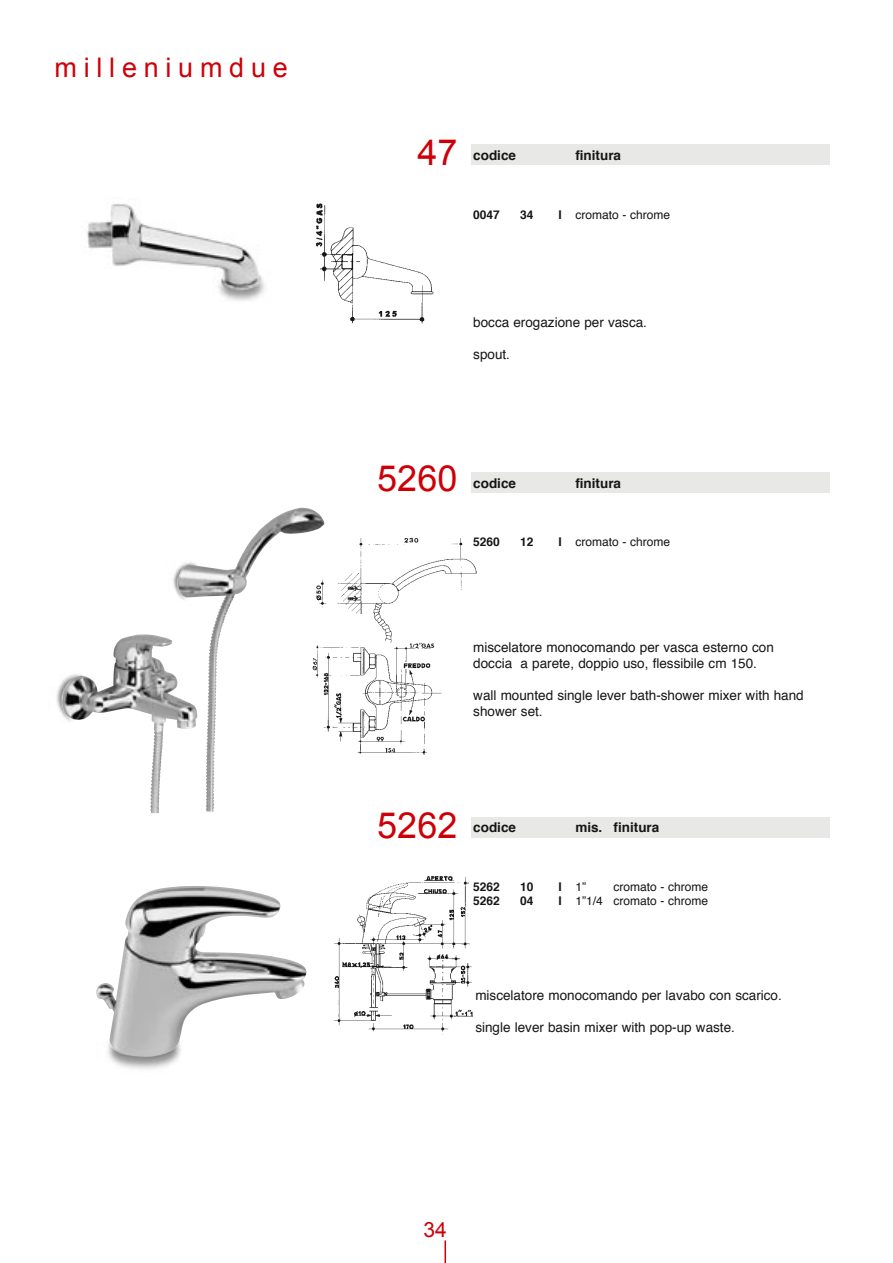
<style>
.page{position:relative;width:893px;height:1263px;background:#fff}
.page>*{position:absolute;margin:0;border:0;box-sizing:border-box;transform-origin:0 0}
.t1{font:36px "Arial";color:#cd0008}
.Normale{font:27px "Arial";letter-spacing:.25em;color:#cd0008}
.t2{font:21px "Arial";color:#cd0008}
.Normale-2{font:13.5px/16.2px "Helvetica";color:#161615}
.Normale-3{font:700 13.5px "Helvetica";color:#161615}
.Normale-4{font:12px "Helvetica";color:#161615}
.Normale-5{font:700 12px "Helvetica";color:#161615}
.s1{font-weight:700}
</style>
<div class="page">
<svg style="left:445px;top:1240px;width:1px;height:23px"></svg>
<img style="left:109px;top:1057px;width:70px;height:12px">
<img style="left:173px;top:572px;width:3px;height:19px">
<img style="left:56px;top:674px;width:39px;height:48px">
<img style="left:301px;top:520px;width:176px;height:235px">
<img style="left:87px;top:203px;width:178px;height:98px">
<img style="left:316px;top:203px;width:118px;height:121px">
<img style="left:176px;top:508px;width:125px;height:260px">
<img style="left:333px;top:876px;width:140px;height:156px">
<div style="left:357px;top:463px;width:102px;height:59px;background:#fff"></div>
<div style="left:472px;top:607px;width:337px;height:131px;background:#fff"></div>
<div style="left:472px;top:145px;width:358px;height:20px;background:#e8e8e7"></div>
<div style="left:472px;top:472px;width:358px;height:21px;background:#e8e8e7"></div>
<img style="left:96px;top:886px;width:210px;height:171px">
<div style="left:472px;top:817px;width:358px;height:20px;background:#e8e8e7"></div>
<p class="Normale" style="left:55px;top:53px;width:235px">milleniumdue</p>
<p class="t1" style="left:417px;top:133px;width:42px">47</p>
<p class="Normale-3" style="left:473px;top:146px;width:44px">codice</p>
<p class="Normale-3" style="left:575px;top:146px;width:47px">finitura</p>
<p class="Normale-5" style="left:473px;top:206px;width:28px">0047</p>
<p class="Normale-5" style="left:520px;top:206px;width:15px">34</p>
<p class="Normale-4" style="left:558px;top:206px;width:113px"><span class="s1">I</span> cromato - chrome</p>
<p class="Normale-2" style="left:473px;top:314px;width:175px">bocca erogazione per vasca.</p>
<p class="Normale-2" style="left:473px;top:347px;width:38px">spout.</p>
<p class="t1" style="left:377px;top:458px;width:82px">5260</p>
<p class="Normale-3" style="left:473px;top:474px;width:44px">codice</p>
<p class="Normale-3" style="left:575px;top:474px;width:47px">finitura</p>
<p class="Normale-5" style="left:473px;top:534px;width:28px">5260</p>
<p class="Normale-5" style="left:520px;top:534px;width:15px">12</p>
<p class="Normale-4" style="left:558px;top:534px;width:113px"><span class="s1">I</span> cromato - chrome</p>
<p class="Normale-2" style="left:473px;top:640px;width:302px">miscelatore monocomando per vasca esterno con</p>
<p class="Normale-2" style="left:473px;top:656px;width:285px">doccia a parete, doppio uso, flessibile cm 150.</p>
<p class="Normale-2" style="left:473px;top:688px;width:332px">wall mounted single lever bath-shower mixer with hand shower set.</p>
<p class="t1" style="left:377px;top:805px;width:82px">5262</p>
<p class="Normale-3" style="left:473px;top:818px;width:44px">codice</p>
<p class="Normale-3" style="left:575px;top:818px;width:86px">mis. finitura</p>
<p class="Normale-5" style="left:473px;top:878px;width:28px">5262</p>
<p class="Normale-5" style="left:520px;top:878px;width:15px">10</p>
<p class="Normale-4" style="left:558px;top:878px;width:29px"><span class="s1">I</span> 1”</p>
<p class="Normale-4" style="left:614px;top:878px;width:96px">cromato - chrome</p>
<p class="Normale-5" style="left:473px;top:893px;width:28px">5262</p>
<p class="Normale-5" style="left:520px;top:893px;width:15px">04</p>
<p class="Normale-4" style="left:558px;top:893px;width:151px"><span class="s1">I</span> 1”1/4 cromato - chrome</p>
<p class="Normale-2" style="left:475px;top:988px;width:308px">miscelatore monocomando per lavabo con scarico.</p>
<p class="Normale-2" style="left:475px;top:1020px;width:261px">single lever basin mixer with pop-up waste.</p>
<h3 class="t2" style="left:423px;top:1218px;width:25px">34</h3>
</div>
